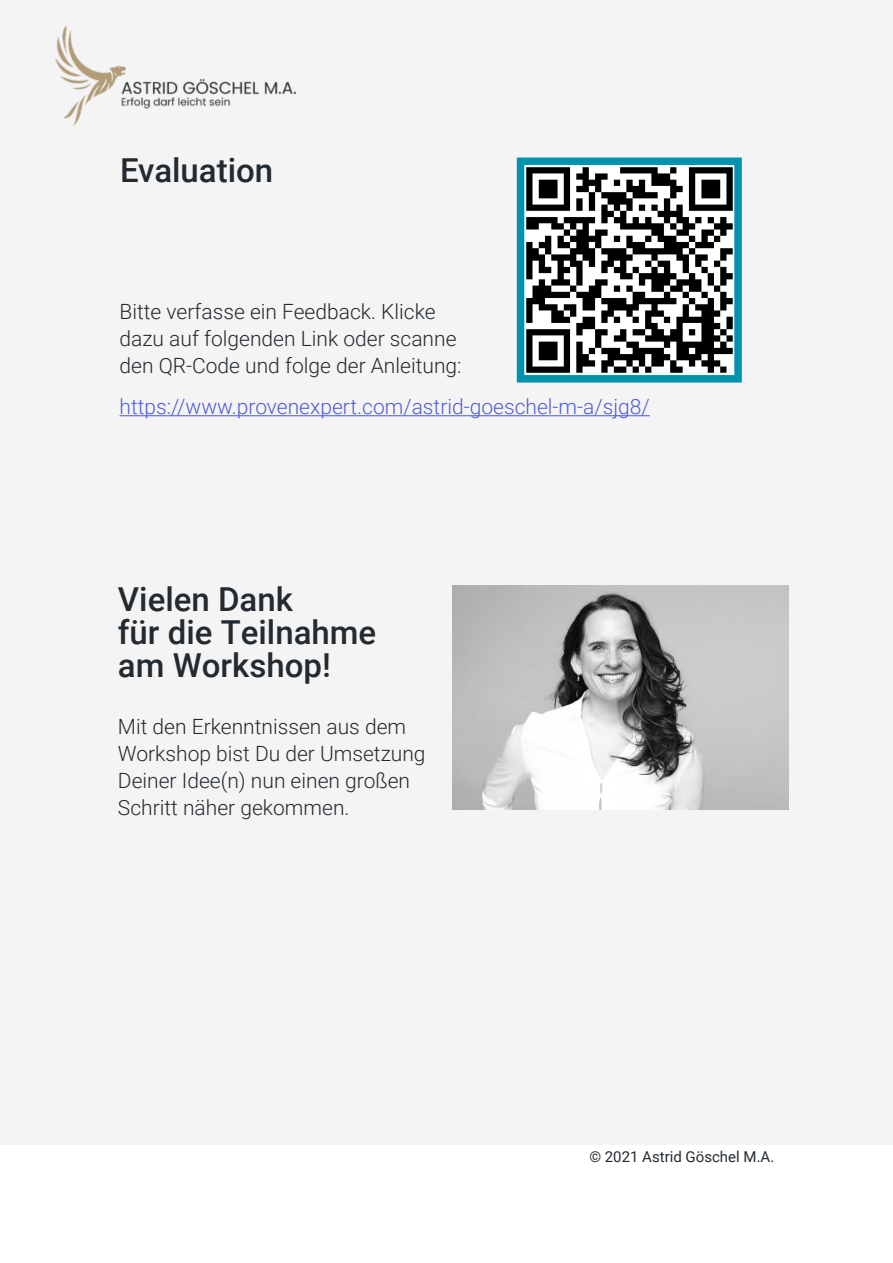
<style>
.page{position:relative;width:893px;height:1263px;background:#fff}
.page>*{position:absolute;margin:0;border:0;box-sizing:border-box;transform-origin:0 0}
.Title_1_-_left{font:500 33px "Roboto";color:#232a30}
.Body_text_1_-_left{font:300 21px/27px "Roboto";color:#232a30}
.Body_text_1_-_left-2{font:300 21px "Roboto";color:#4f5cd6}
.Body_text_1_-_left-3{font:15px "Roboto";color:#232a30}
</style>
<div class="page">
<div style="left:0;top:0;width:893px;height:1145px;background:#f4f4f4"></div>
<img style="left:56px;top:26px;width:240px;height:101px">
<img style="left:452px;top:586px;width:336px;height:223px">
<img style="left:526px;top:167px;width:207px;height:206px">
<div style="left:517px;top:158px;width:225px;height:224px;border:8px solid #0093ae"></div>
<hr style="left:119px;top:415px;width:531px;height:1px;background:#4f5cd6">
<p class="Title_1_-_left" style="left:120px;top:147px;width:155px">Evaluation</p>
<p class="Body_text_1_-_left" style="left:119px;top:298px;width:344px">Bitte verfasse ein Feedback. Klicke dazu auf folgenden Link oder scanne den QR-Code und folge der Anleitung:</p>
<p class="Body_text_1_-_left-2" style="left:119px;top:392px;width:532px">https://www.provenexpert.com/astrid-goeschel-m-a/sjg8/</p>
<p class="Title_1_-_left" style="left:118px;top:576px;width:177px">Vielen Dank</p>
<p class="Title_1_-_left" style="left:118px;top:609px;width:260px">für die Teilnahme</p>
<p class="Title_1_-_left" style="left:118px;top:642px;width:214px">am Workshop!</p>
<p class="Body_text_1_-_left" style="left:118px;top:712px;width:309px">Mit den Erkenntnissen aus dem<br>Workshop bist Du der Umsetzung<br>Deiner Idee(n) nun einen großen<br>Schritt näher gekommen.</p>
<p class="Body_text_1_-_left-3" style="left:589px;top:1146px;width:186px">© 2021 Astrid Göschel M.A.</p>
</div>
